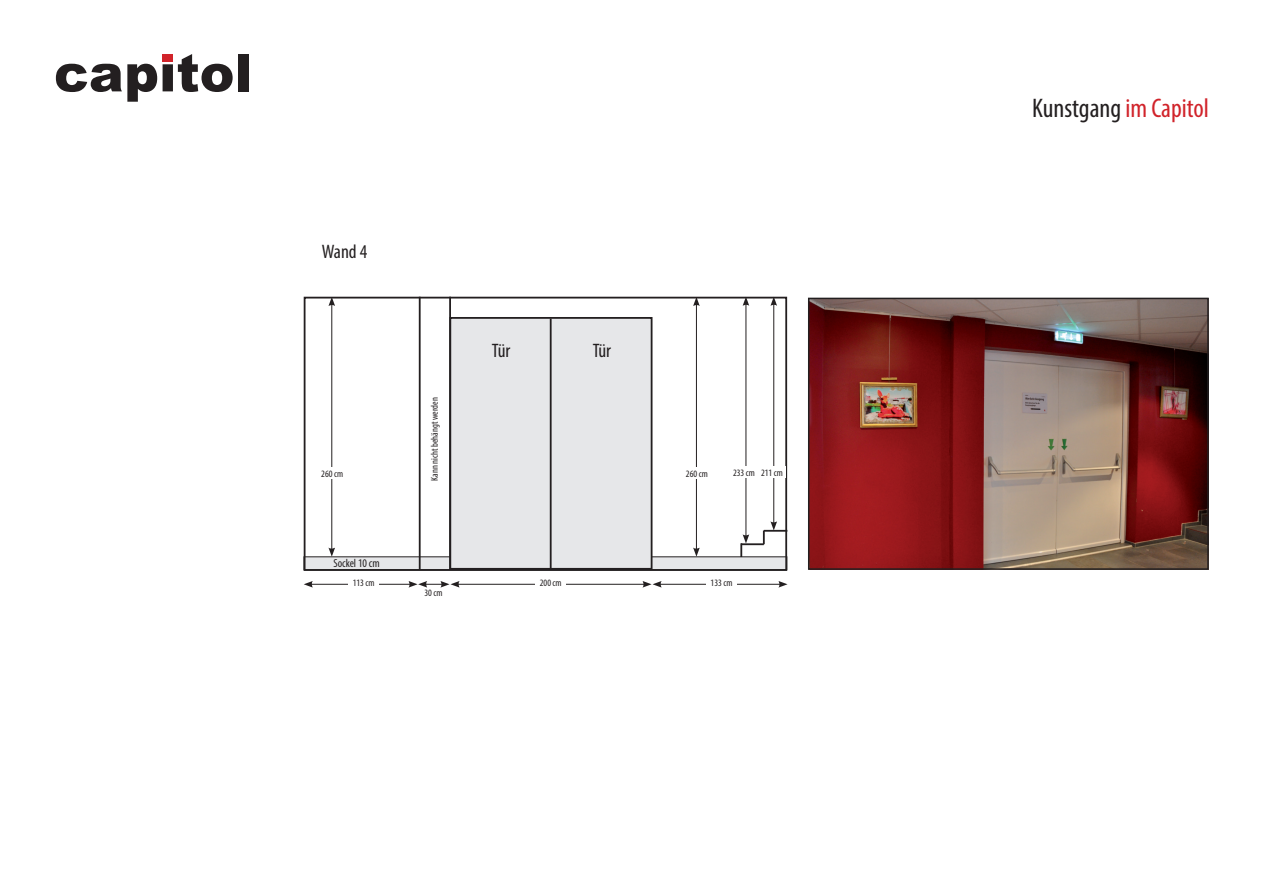
<style>
.page{position:relative;width:1263px;height:893px;background:#fff}
.page>*{position:absolute;margin:0;border:0;box-sizing:border-box;transform-origin:0 0}
.t1{font:900 52.2px "Arial";color:#231f20}
.t2{font:condensed 27px "Myriad Pro";color:#231f20}
.t3{font:condensed 19.5px "Myriad Pro";color:#231f20}
.t4{font:condensed 11.7px "Myriad Pro";color:#231f20}
.t5{font:condensed 9.75px "Myriad Pro";color:#231f20}
.s1{color:#d1232a}
</style>
<div class="page">
<div style="left:304px;top:557px;width:483px;height:13px;background:#e6e7e9"></div>
<div style="left:304px;top:297px;width:483px;height:274px;border:2px solid #231f20"></div>
<hr style="left:419px;top:297px;width:2px;height:272px;background:#231f20">
<hr style="left:449px;top:297px;width:2px;height:272px;background:#231f20">
<div style="left:450px;top:318px;width:202px;height:251px;background:#e6e7e9"></div>
<div style="left:449px;top:317px;width:203px;height:253px;border:2px solid #231f20"></div>
<hr style="left:741px;top:543px;width:23px;height:2px;background:#231f20">
<hr style="left:764px;top:530px;width:23px;height:2px;background:#231f20">
<hr style="left:550px;top:319px;width:2px;height:250px;background:#231f20">
<hr style="left:310px;top:584px;width:101px;height:1px;background:#231f20">
<svg style="left:304px;top:581px;width:9px;height:7px"></svg>
<hr style="left:457px;top:584px;width:188px;height:1px;background:#231f20">
<hr style="left:659px;top:584px;width:122px;height:1px;background:#231f20">
<svg style="left:642px;top:581px;width:20px;height:7px"></svg>
<svg style="left:778px;top:581px;width:9px;height:7px"></svg>
<hr style="left:331px;top:304px;width:1px;height:246px;background:#231f20">
<svg style="left:328px;top:297px;width:7px;height:9px"></svg>
<svg style="left:328px;top:548px;width:7px;height:9px"></svg>
<hr style="left:696px;top:304px;width:1px;height:246px;background:#231f20">
<svg style="left:693px;top:297px;width:7px;height:9px"></svg>
<svg style="left:693px;top:548px;width:7px;height:9px"></svg>
<hr style="left:746px;top:303px;width:1px;height:234px;background:#231f20">
<svg style="left:743px;top:297px;width:6px;height:9px"></svg>
<svg style="left:740px;top:534px;width:9px;height:23px"></svg>
<hr style="left:773px;top:303px;width:1px;height:221px;background:#231f20">
<svg style="left:770px;top:297px;width:7px;height:9px"></svg>
<svg style="left:763px;top:521px;width:14px;height:23px"></svg>
<div style="left:348px;top:579px;width:31px;height:11px;background:#fff"></div>
<div style="left:706px;top:579px;width:31px;height:11px;background:#fff"></div>
<div style="left:535px;top:579px;width:31px;height:11px;background:#fff"></div>
<svg style="left:408px;top:581px;width:52px;height:7px"></svg>
<div style="left:317px;top:467px;width:31px;height:12px;background:#fff"></div>
<div style="left:681px;top:467px;width:31px;height:12px;background:#fff"></div>
<div style="left:731px;top:466px;width:26px;height:12px;background:#fff"></div>
<div style="left:759px;top:466px;width:26px;height:12px;background:#fff"></div>
<svg style="left:745px;top:478px;width:30px;height:6px"></svg>
<img style="left:811px;top:301px;width:395px;height:266px">
<div style="left:808px;top:298px;width:401px;height:272px;border:2px solid #231f20"></div>
<div style="left:162px;top:54px;width:11px;height:7px;background:#d1232a"></div>
<p class="t1" style="left:54px;top:35px;width:199px">capitol</p>
<p class="t3" style="left:322px;top:240px;width:47px">Wand 4</p>
<p class="t3" style="left:492px;top:338px;width:20px">Tür</p>
<p class="t3" style="left:593px;top:338px;width:20px">Tür</p>
<p class="t5" style="left:429px;top:481px;width:85px;rotate:-90deg">Kann nicht behängt werden</p>
<p class="t5" style="left:321px;top:468px;width:23px">260 cm</p>
<p class="t5" style="left:686px;top:468px;width:23px">260 cm</p>
<p class="t5" style="left:733px;top:467px;width:23px">233 cm</p>
<p class="t5" style="left:761px;top:467px;width:23px">211 cm</p>
<p class="t4" style="left:333px;top:556px;width:48px">Sockel 10 cm</p>
<p class="t5" style="left:353px;top:577px;width:23px">113 cm</p>
<p class="t5" style="left:540px;top:577px;width:23px">200 cm</p>
<p class="t5" style="left:711px;top:577px;width:23px">133 cm</p>
<p class="t5" style="left:424px;top:587px;width:20px">30 cm</p>
<p class="t2" style="left:1032px;top:92px;width:178px">Kunstgang <span class="s1">im Capitol</span></p>
</div>
